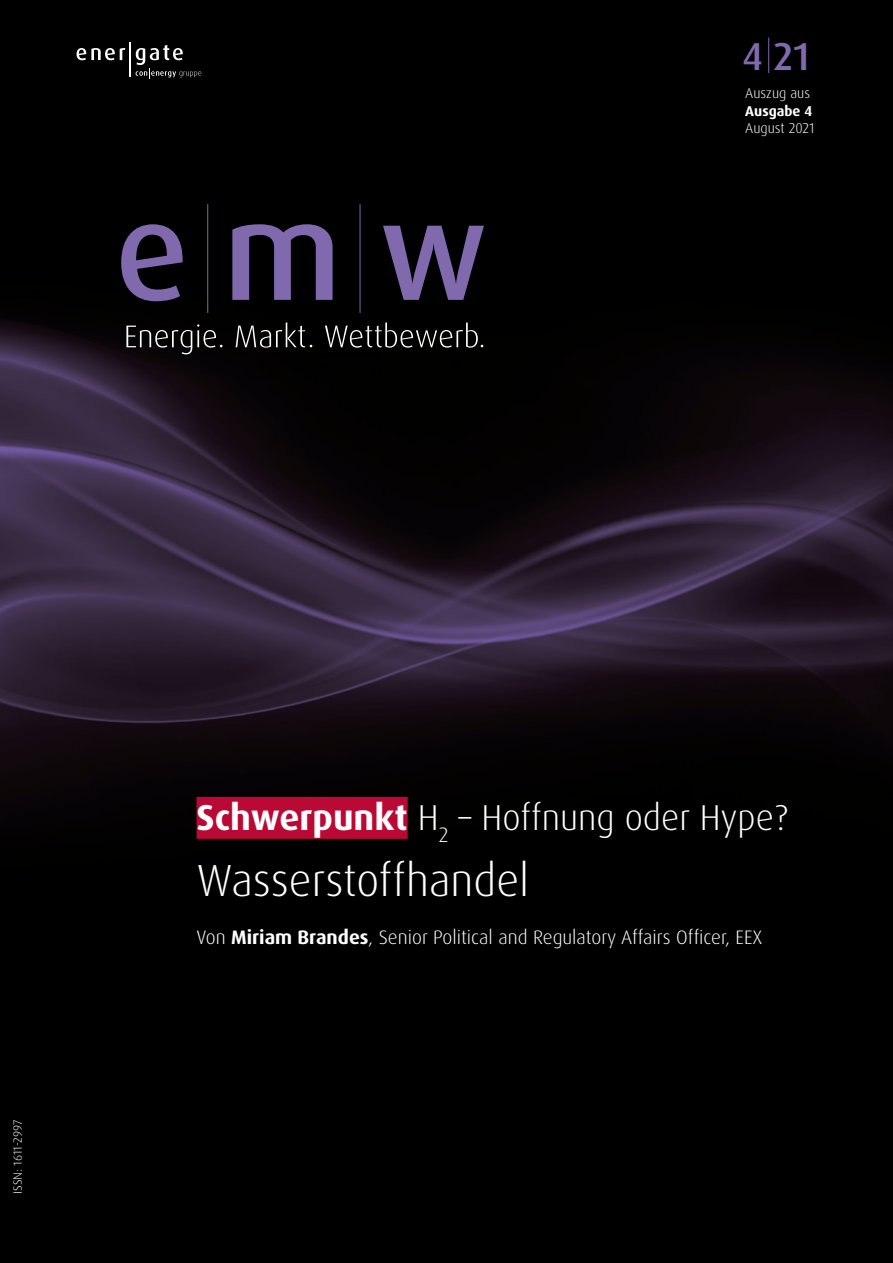
<style>
.page{position:relative;width:893px;height:1263px;background:#fff}
.page>*{position:absolute;margin:0;border:0;box-sizing:border-box;transform-origin:0 0}
._03_Titel_Sonderdruc{font:300 45px "Dax Pro";color:#fff}
._1_Zahl_-_HEFTFARBE{font:500 39px "Dax Pro";color:#8169ae}
._03_Rubrik_Sonderdru{font:300 36px "Dax Pro";color:#fff}
._03_titel_klein{font:300 19.5px "Dax Pro";color:#fff}
._1_Monat{font:300 14.25px "Dax Pro";color:#fff}
._1_Ausgabe{font:300 14.25px "Dax Pro";color:#fff}
._1_Ausgabe-2{font:700 14.25px "Dax Pro";color:#fff}
.t1{font:300 12px "Dax Pro";color:#fff}
.s1{font-weight:700}
</style>
<div class="page">
<img style="left:0;top:0;width:893px;height:1263px">
<svg style="left:121px;top:224px;width:62px;height:77px"></svg>
<svg style="left:232px;top:224px;width:101px;height:76px"></svg>
<svg style="left:383px;top:226px;width:101px;height:74px"></svg>
<hr style="left:360px;top:204px;width:1px;height:109px;background:#8169ae">
<hr style="left:207px;top:204px;width:1px;height:109px;background:#8169ae">
<svg style="left:126px;top:324px;width:96px;height:30px"></svg>
<svg style="left:236px;top:323px;width:76px;height:25px"></svg>
<svg style="left:325px;top:323px;width:158px;height:25px"></svg>
<div style="left:197px;top:797px;width:211px;height:42px;background:#ba0934"></div>
<svg style="left:77px;top:48px;width:48px;height:12px"></svg>
<hr style="left:130px;top:43px;width:1px;height:34px;background:#fff">
<svg style="left:136px;top:45px;width:65px;height:34px"></svg>
<hr style="left:768px;top:38px;width:1px;height:35px;background:#8169ae">
<p class="_1_Zahl_-_HEFTFARBE" style="left:742px;top:31px;width:69px">4 21</p>
<p class="_1_Ausgabe" style="left:745px;top:84px;width:66px">Auszug aus</p>
<p class="_1_Ausgabe-2" style="left:745px;top:101px;width:68px">Ausgabe 4</p>
<p class="_1_Monat" style="left:745px;top:119px;width:71px">August 2021</p>
<p class="t1" style="left:10px;top:1194px;width:75px;rotate:-90deg">ISSN: 1611-2997</p>
<p class="_03_Rubrik_Sonderdru" style="left:197px;top:794px;width:593px"><span class="s1">Schwerpunkt</span> H<sub>2</sub> – Hoffnung oder Hype?</p>
<p class="_03_Titel_Sonderdruc" style="left:197px;top:852px;width:334px">Wasserstoffhandel</p>
<p class="_03_titel_klein" style="left:197px;top:925px;width:567px">Von <span class="s1">Miriam Brandes</span>, Senior Political and Regulatory Affairs Officer, EEX</p>
</div>
